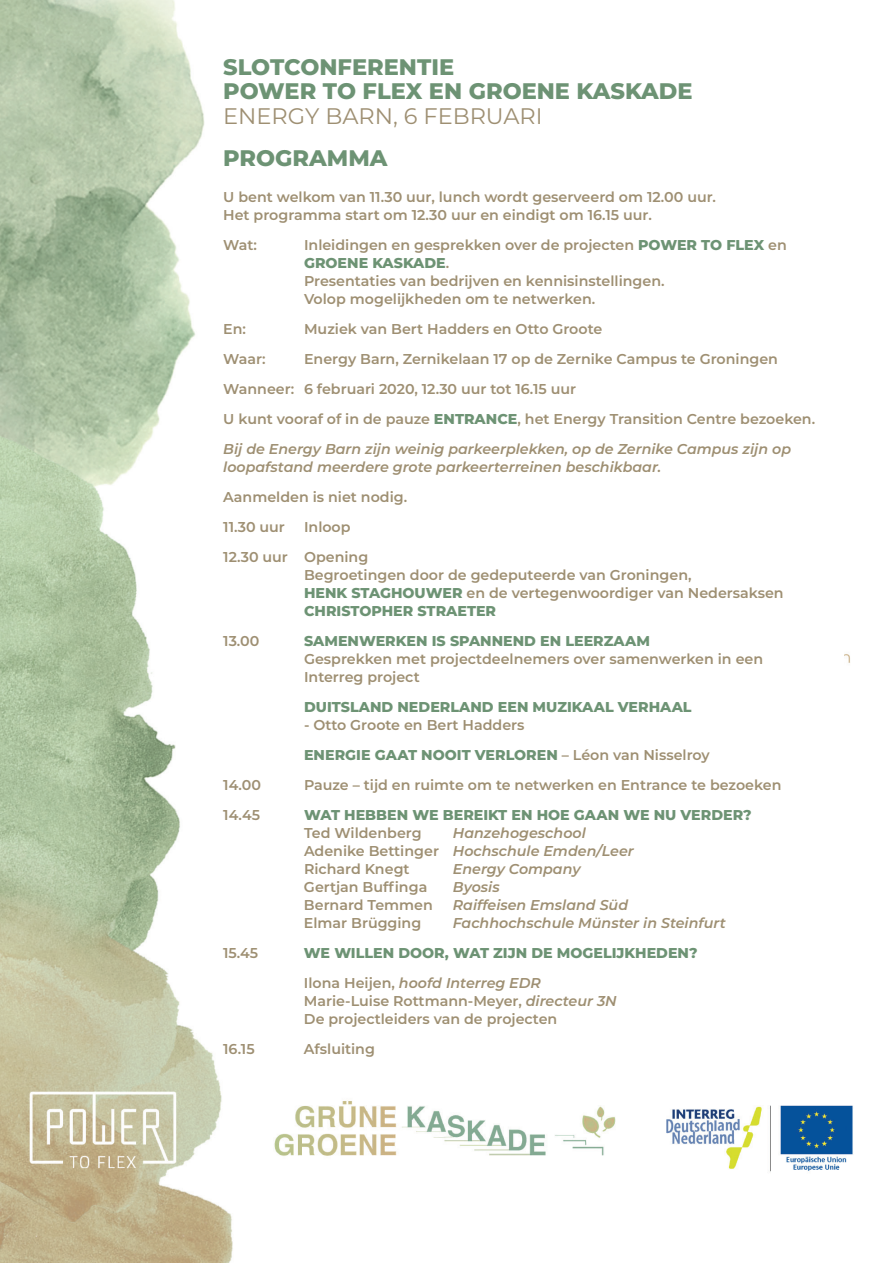
<style>
.page{position:relative;width:893px;height:1263px;background:#fff}
.page>*{position:absolute;margin:0;border:0;box-sizing:border-box;transform-origin:0 0}
.t1{font:800 22.5px/24.3px "Montserrat";color:#6d9374}
.t2{font:22.5px "Montserrat";color:#9e8f72}
.t3{font:600 14.25px/18px "Montserrat";color:#9e8f72}
.t4{font:italic 600 14.25px/18px "Montserrat";color:#9e8f72}
.t5{font:800 14.25px/30px "Montserrat";color:#6d9374}
.s1{font-weight:800;color:#6d9374}
.s2{font-style:italic}
.s3{font-style:normal}
.s4{font-weight:600;color:#9e8f72}
.s5{font-weight:600;font-style:italic;color:#9e8f72}
</style>
<div class="page">
<img style="left:0;top:0;width:853px;height:1263px">
<div style="left:223px;top:53px;width:621px;height:1029px;background:#fff"></div>
<h1 class="t1" style="left:223px;top:54px;width:471px">SLOTCONFERENTIE<br>POWER TO FLEX EN GROENE KASKADE</h1>
<h1 class="t2" style="left:223px;top:100px;width:321px">ENERGY BARN, 6 FEBRUARI</h1>
<h1 class="t1" style="left:223px;top:144px;width:166px">PROGRAMMA</h1>
<p class="t3" style="left:223px;top:187px;width:494px">U bent welkom van 11.30 uur, lunch wordt geserveerd om 12.00 uur.<br>Het programma start om 12.30 uur en eindigt om 16.15 uur.</p>
<p class="t3" style="left:223px;top:235px;width:35px">Wat:</p>
<p class="t3" style="left:304px;top:235px;width:484px">Inleidingen en gesprekken over de projecten <span class="s1">POWER TO FLEX</span> en <span class="s1">GROENE KASKADE</span>.<br>Presentaties van bedrijven en kennisinstellingen.<br>Volop mogelijkheden om te netwerken.</p>
<p class="t3" style="left:223px;top:319px;width:24px">En:</p>
<p class="t3" style="left:304px;top:319px;width:300px">Muziek van Bert Hadders en Otto Groote</p>
<p class="t3" style="left:223px;top:349px;width:44px">Waar:</p>
<p class="t3" style="left:223px;top:343px;width:593px;line-height:30px;text-indent:81px">Energy Barn, Zernikelaan 17 op de Zernike Campus te Groningen Wanneer: 6 februari 2020, 12.30 uur tot 16.15 uur<br>U kunt vooraf of in de pauze <span class="s1">ENTRANCE</span>, het Energy Transition Centre bezoeken.<br><span class="s2">Bij de Energy Barn zijn weinig parkeerplekken, op de Zernike Campus zijn op</span></p>
<p class="t4" style="left:223px;top:457px;width:440px">loopafstand meerdere grote parkeerterreinen beschikbaar.</p>
<p class="t3" style="left:223px;top:481px;width:185px;line-height:30px">Aanmelden is niet nodig.<br>11.30 uur</p>
<p class="t3" style="left:223px;top:511px;width:147px;line-height:30px;text-indent:81px">Inloop<br>12.30 uur Opening</p>
<p class="t3" style="left:304px;top:565px;width:481px">Begroetingen door de gedeputeerde van Groningen,<br><span class="s1">HENK STAGHOUWER</span> en de vertegenwoordiger van Nedersaksen<br><span class="s1">CHRISTOPHER STRAETER</span></p>
<p class="t3" style="left:223px;top:631px;width:38px">13.00</p>
<p class="t5" style="left:304px;top:625px;width:347px">SAMENWERKEN IS SPANNEND EN LEERZAAM</p>
<p class="t3" style="left:304px;top:649px;width:461px">Gesprekken met projectdeelnemers over samenwerken in een<br>Interreg project</p>
<p class="t5" style="left:304px;top:691px;width:389px">DUITSLAND NEDERLAND EEN MUZIKAAL VERHAAL</p>
<p class="t3" style="left:304px;top:709px;width:407px;line-height:30px">- Otto Groote en Bert Hadders<br><span class="s1">ENERGIE GAAT NOOIT VERLOREN</span> – Léon van Nisselroy</p>
<p class="t3" style="left:223px;top:775px;width:39px">14.00</p>
<p class="t3" style="left:304px;top:775px;width:479px">Pauze – tijd en ruimte om te netwerken en Entrance te bezoeken</p>
<p class="t3" style="left:223px;top:805px;width:38px">14.45</p>
<p class="t5" style="left:304px;top:799px;width:449px">WAT HEBBEN WE BEREIKT EN HOE GAAN WE NU VERDER?</p>
<p class="t3" style="left:304px;top:823px;width:119px">Ted Wildenberg</p>
<p class="t4" style="left:304px;top:823px;width:331px;text-indent:149px">Hanzehogeschool<br><span class="s3">Adenike Bettinger</span> Hochschule Emden/Leer<br><span class="s3">Richard Knegt</span></p>
<p class="t4" style="left:453px;top:859px;width:129px">Energy Company</p>
<p class="t3" style="left:304px;top:877px;width:125px">Gertjan Buffinga</p>
<p class="t4" style="left:453px;top:877px;width:48px">Byosis</p>
<p class="t3" style="left:304px;top:895px;width:130px">Bernard Temmen</p>
<p class="t4" style="left:453px;top:895px;width:177px">Raiffeisen Emsland Süd</p>
<p class="t3" style="left:304px;top:913px;width:119px">Elmar Brügging</p>
<p class="t4" style="left:453px;top:913px;width:274px">Fachhochschule Münster in Steinfurt</p>
<p class="t3" style="left:223px;top:943px;width:37px">15.45</p>
<p class="t5" style="left:304px;top:937px;width:395px">WE WILLEN DOOR, WAT ZIJN DE MOGELIJKHEDEN?<br><span class="s4">Ilona Heijen,</span> <span class="s5">hoofd Interreg EDR</span></p>
<p class="t3" style="left:304px;top:991px;width:314px">Marie-Luise Rottmann-Meyer, <span class="s2">directeur 3N<br></span>De projectleiders van de projecten</p>
<p class="t3" style="left:223px;top:1039px;width:33px">16.15</p>
<p class="t3" style="left:304px;top:1039px;width:73px">Afsluiting</p>
</div>
